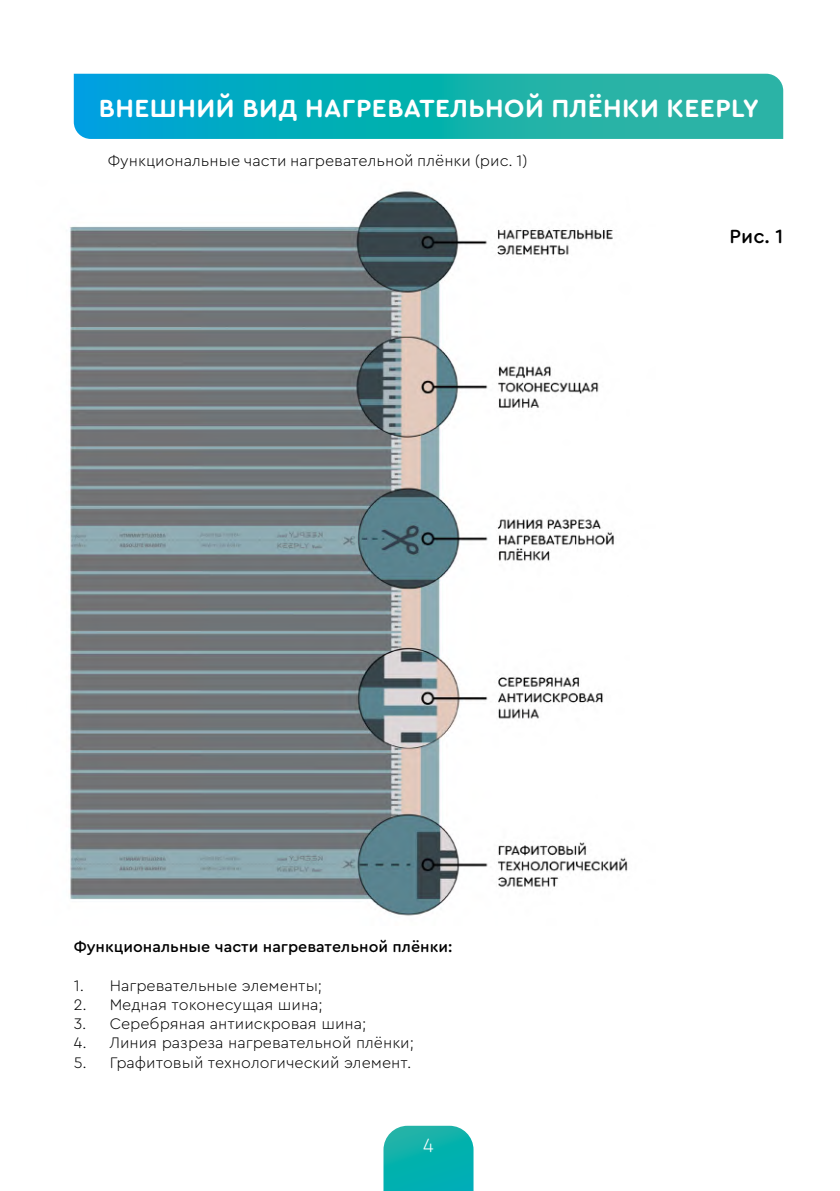
<style>
.page{position:relative;width:840px;height:1191px;background:#fff}
.page>*{position:absolute;margin:0;border:0;box-sizing:border-box;transform-origin:0 0}
.t1{font:700 26px "Cera Round Pro";letter-spacing:.02em;color:#fff}
.t2{font:500 20px "Cera Round Pro";color:#000}
.t3{font:300 20px "Cera Round Pro DEMO";color:#fff}
.t4{font:300 16px "Cera Round Pro";color:#000}
.t5{font:500 16px "Cera Round Pro";color:#000}
</style>
<div class="page">
<svg style="left:383px;top:1125px;width:90px;height:66px;background:#16b5b2"></svg>
<svg style="left:74px;top:74px;width:708px;height:65px;background:#12aeb5"></svg>
<img style="left:69px;top:191px;width:559px;height:725px">
<h1 class="t1" style="left:99px;top:90px;width:661px">ВНЕШНИЙ ВИД НАГРЕВАТЕЛЬНОЙ ПЛЁНКИ KEEPLY</h1>
<p class="t4" style="left:108px;top:150px;width:421px">Функциональные части нагревательной плёнки (рис. 1)</p>
<p class="t5" style="left:74px;top:936px;width:380px">Функциональные части нагревательной плёнки:</p>
<p class="t4" style="left:74px;top:974px;width:250px">1. Нагревательные элементы;</p>
<p class="t4" style="left:74px;top:993px;width:250px">2. Медная токонесущая шина;</p>
<p class="t4" style="left:74px;top:1013px;width:294px">3. Серебряная антиискровая шина;</p>
<p class="t4" style="left:74px;top:1032px;width:341px">4. Линия разреза нагревательной плёнки;</p>
<p class="t4" style="left:74px;top:1051px;width:339px">5. Графитовый технологический элемент.</p>
<p class="t3" style="left:423px;top:1137px;width:12px">4</p>
<p class="t2" style="left:729px;top:222px;width:55px">Рис. 1</p>
</div>
